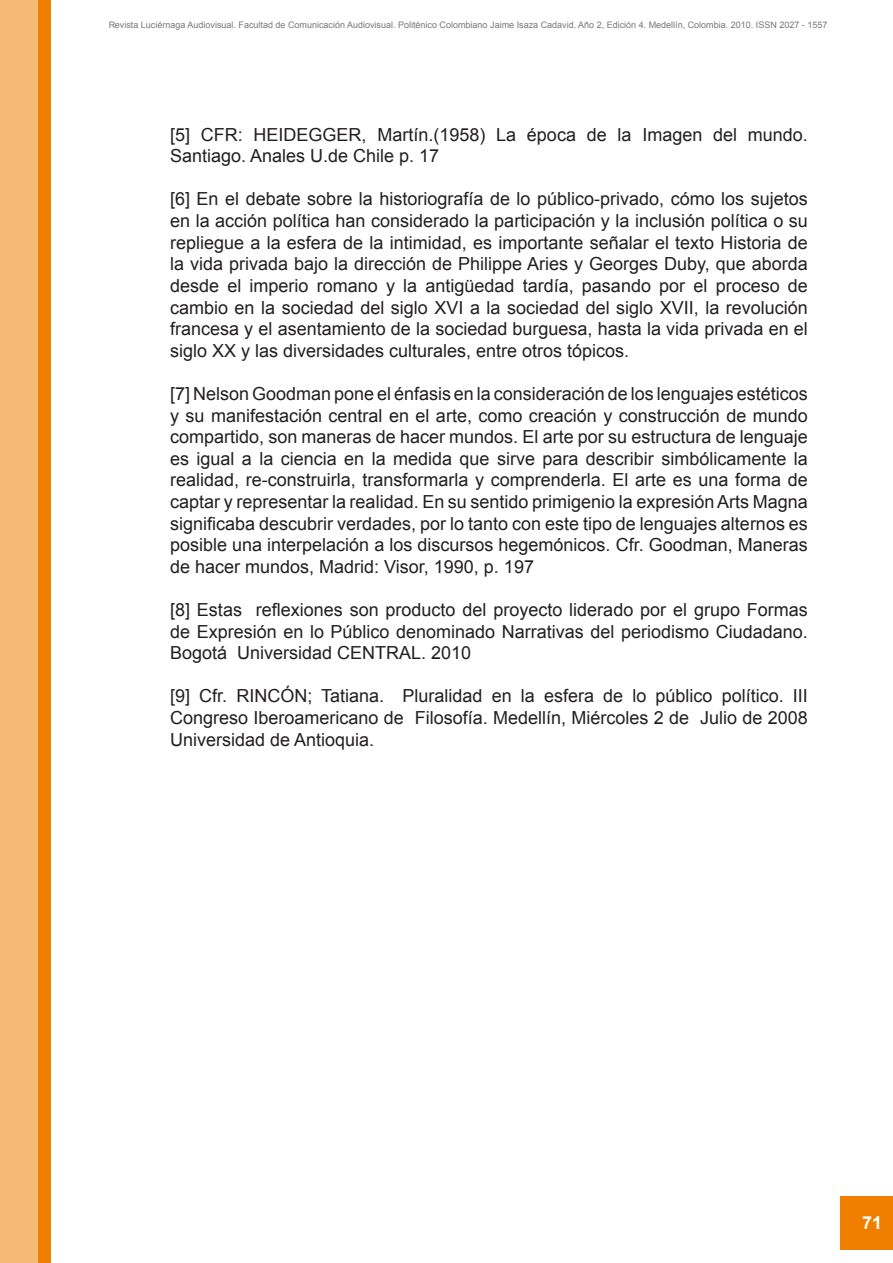
<style>
.page{position:relative;width:893px;height:1263px;background:#fff}
.page>*{position:absolute;margin:0;border:0;box-sizing:border-box;transform-origin:0 0}
.t1{font:18px/21.6px "Arial";color:#231f20;text-align:justify}
.t2{font:700 18px "Arial";color:#fff}
.t3{font:9px "Arial";color:#231f20}
</style>
<div class="page">
<div style="left:0;top:0;width:43px;height:1263px;background:#f6ba76"></div>
<div style="left:39px;top:0;width:12px;height:1263px;background:#f07f00"></div>
<div style="left:841px;top:1196px;width:52px;height:53px;background:#f07f00"></div>
<p class="t3" style="left:108px;top:19px;width:720px">Revista Luciérnaga Audiovisual. Facultad de Comunicación Audiovisual. Politénico Colombiano Jaime Isaza Cadavid. Año 2, Edición 4. Medellín, Colombia. 2010. ISSN 2027 - 1557</p>
<p class="t1" style="left:170px;top:124px;width:639px">[5] CFR: HEIDEGGER, Martín.(1958) La época de la Imagen del mundo.<br>Santiago. Anales U.de Chile p. 17</p>
<p class="t1" style="left:170px;top:189px;width:639px">[6] En el debate sobre la historiografía de lo público-privado, cómo los sujetos en la acción política han considerado la participación y la inclusión política o su repliegue a la esfera de la intimidad, es importante señalar el texto Historia de la vida privada bajo la dirección de Philippe Aries y Georges Duby, que aborda desde el imperio romano y la antigüedad tardía, pasando por el proceso de cambio en la sociedad del siglo XVI a la sociedad del siglo XVII, la revolución francesa y el asentamiento de la sociedad burguesa, hasta la vida privada en el siglo XX y las diversidades culturales, entre otros tópicos.</p>
<p class="t1" style="left:170px;top:383px;width:639px">[7] Nelson Goodman pone el énfasis en la consideración de los lenguajes estéticos y su manifestación central en el arte, como creación y construcción de mundo compartido, son maneras de hacer mundos. El arte por su estructura de lenguaje es igual a la ciencia en la medida que sirve para describir simbólicamente la realidad, re-construirla, transformarla y comprenderla. El arte es una forma de captar y representar la realidad. En su sentido primigenio la expresión Arts Magna significaba descubrir verdades, por lo tanto con este tipo de lenguajes alternos es posible una interpelación a los discursos hegemónicos. Cfr. Goodman, Maneras de hacer mundos, Madrid: Visor, 1990, p. 197</p>
<p class="t1" style="left:170px;top:599px;width:639px">[8] Estas reflexiones son producto del proyecto liderado por el grupo Formas de Expresión en lo Público denominado Narrativas del periodismo Ciudadano.<br>Bogotá Universidad CENTRAL. 2010</p>
<p class="t1" style="left:170px;top:685px;width:639px">[9] Cfr. RINCÓN; Tatiana. Pluralidad en la esfera de lo público político. III Congreso Iberoamericano de Filosofía. Medellín, Miércoles 2 de Julio de 2008<br>Universidad de Antioquia.</p>
<p class="t2" style="left:862px;top:1211px;width:22px">71</p>
</div>
